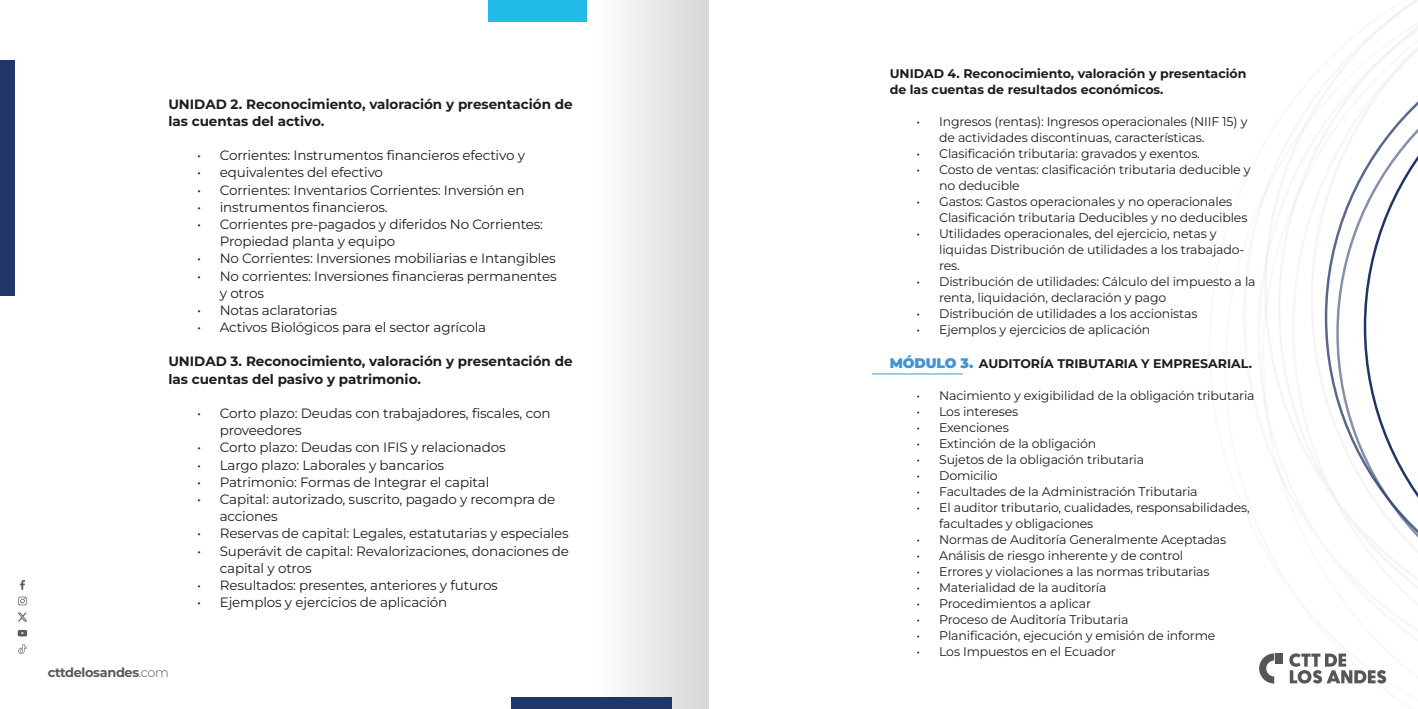
<style>
.page{position:relative;width:1418px;height:709px;background:#fff}
.page>*{position:absolute;margin:0;border:0;box-sizing:border-box;transform-origin:0 0}
.t1{font:13.5px/17.1px "Montserrat";letter-spacing:-.01em;color:#1d1d1b}
.t2{font:700 13.5px/17.1px "Montserrat";color:#1d1d1b}
.t3{font:700 12.88px "Montserrat";letter-spacing:-.025em;color:#5a5a5a}
.t4{font:12.5px/16px "Montserrat";letter-spacing:-.01em;color:#1d1d1b}
.t5{font:700 12.5px/16px "Montserrat";color:#1d1d1b}
.s1{font-weight:300}
.s2{font-weight:900;font-size:13.88px;color:#4494d1}
</style>
<div class="page">
<div style="left:597px;top:0;width:112px;height:709px;background:linear-gradient(to right,#fff,#d6d6d6)"></div>
<svg style="left:1261px;top:0;width:156px;height:684px"></svg>
<svg style="left:1259px;top:653px;width:15px;height:30px"></svg>
<div style="left:1275px;top:653px;width:7px;height:10px;background:#575656"></div>
<svg style="left:1289px;top:653px;width:97px;height:30px"></svg>
<div style="left:511px;top:698px;width:160px;height:11px;background:#203669"></div>
<div style="left:0;top:60px;width:15px;height:235px;background:#203669"></div>
<div style="left:488px;top:0;width:98px;height:22px;background:#22bbe8"></div>
<svg style="left:20px;top:580px;width:5px;height:10px"></svg>
<svg style="left:18px;top:596px;width:9px;height:9px"></svg>
<svg style="left:18px;top:612px;width:9px;height:9px"></svg>
<svg style="left:18px;top:644px;width:9px;height:10px"></svg>
<svg style="left:18px;top:630px;width:9px;height:6px"></svg>
<hr style="left:871px;top:373px;width:91px;height:1px;background:#4494d1">
<p class="t2" style="left:168px;top:95px;width:406px">UNIDAD 2. Reconocimiento, valoración y presentación de las cuentas del activo.</p>
<p class="t1" style="left:197px;top:146px;width:329px">• Corrientes: Instrumentos financieros efectivo y</p>
<p class="t1" style="left:197px;top:164px;width:187px">• equivalentes del efectivo</p>
<p class="t1" style="left:197px;top:181px;width:329px">• Corrientes: Inventarios Corrientes: Inversión en</p>
<p class="t1" style="left:197px;top:198px;width:192px">• instrumentos financieros.</p>
<p class="t1" style="left:220px;top:215px;width:325px;text-indent:-23px">• Corrientes pre-pagados y diferidos No Corrientes:<br>Propiedad planta y equipo</p>
<p class="t1" style="left:197px;top:249px;width:360px">• No Corrientes: Inversiones mobiliarias e Intangibles</p>
<p class="t1" style="left:220px;top:267px;width:338px;text-indent:-23px">• No corrientes: Inversiones financieras permanentes y otros</p>
<p class="t1" style="left:197px;top:301px;width:141px">• Notas aclaratorias</p>
<p class="t1" style="left:197px;top:318px;width:290px">• Activos Biológicos para el sector agrícola</p>
<p class="t2" style="left:168px;top:353px;width:406px">UNIDAD 3. Reconocimiento, valoración y presentación de las cuentas del pasivo y patrimonio.</p>
<p class="t1" style="left:220px;top:404px;width:332px;text-indent:-23px">• Corto plazo: Deudas con trabajadores, fiscales, con proveedores</p>
<p class="t1" style="left:197px;top:438px;width:310px">• Corto plazo: Deudas con IFIS y relacionados</p>
<p class="t1" style="left:197px;top:456px;width:248px">• Largo plazo: Laborales y bancarios</p>
<p class="t1" style="left:197px;top:473px;width:293px">• Patrimonio: Formas de Integrar el capital</p>
<p class="t1" style="left:220px;top:490px;width:337px;text-indent:-23px">• Capital: autorizado, suscrito, pagado y recompra de acciones</p>
<p class="t1" style="left:197px;top:524px;width:373px">• Reservas de capital: Legales, estatutarias y especiales</p>
<p class="t1" style="left:220px;top:542px;width:351px;text-indent:-23px">• Superávit de capital: Revalorizaciones, donaciones de capital y otros</p>
<p class="t1" style="left:197px;top:576px;width:302px">• Resultados: presentes, anteriores y futuros</p>
<p class="t1" style="left:197px;top:593px;width:251px">• Ejemplos y ejercicios de aplicación</p>
<p class="t3" style="left:48px;top:664px;width:123px">cttdelosandes<span class="s1">.com</span></p>
<p class="t5" style="left:889px;top:65px;width:358px">UNIDAD 4. Reconocimiento, valoración y presentación de las cuentas de resultados económicos.</p>
<p class="t4" style="left:939px;top:113px;width:310px;text-indent:-23px">• Ingresos (rentas): Ingresos operacionales (NIIF 15) y de actividades discontinuas, características.</p>
<p class="t4" style="left:916px;top:145px;width:285px">• Clasificación tributaria: gravados y exentos.</p>
<p class="t4" style="left:939px;top:161px;width:313px;text-indent:-23px">• Costo de ventas: clasificación tributaria deducible y no deducible</p>
<p class="t4" style="left:939px;top:193px;width:310px;text-indent:-23px">• Gastos: Gastos operacionales y no operacionales<br>Clasificación tributaria Deducibles y no deducibles</p>
<p class="t4" style="left:939px;top:225px;width:307px;text-indent:-23px">• Utilidades operacionales, del ejercicio, netas y liquidas Distribución de utilidades a los trabajado&shy;res.</p>
<p class="t4" style="left:939px;top:273px;width:318px;text-indent:-23px">• Distribución de utilidades: Cálculo del impuesto a la renta, liquidación, declaración y pago</p>
<p class="t4" style="left:916px;top:305px;width:282px">• Distribución de utilidades a los accionistas</p>
<p class="t4" style="left:916px;top:321px;width:235px">• Ejemplos y ejercicios de aplicación</p>
<p class="t5" style="left:889px;top:355px;width:364px"><span class="s2">MÓDULO 3.</span> AUDITORÍA TRIBUTARIA Y EMPRESARIAL.</p>
<p class="t4" style="left:916px;top:387px;width:339px">• Nacimiento y exigibilidad de la obligación tributaria</p>
<p class="t4" style="left:916px;top:403px;width:103px">• Los intereses</p>
<p class="t4" style="left:916px;top:419px;width:94px">• Exenciones</p>
<p class="t4" style="left:916px;top:435px;width:181px">• Extinción de la obligación</p>
<p class="t4" style="left:916px;top:451px;width:229px">• Sujetos de la obligación tributaria</p>
<p class="t4" style="left:916px;top:467px;width:83px">• Domicilio</p>
<p class="t4" style="left:916px;top:483px;width:282px">• Facultades de la Administración Tributaria</p>
<p class="t4" style="left:939px;top:499px;width:312px;text-indent:-23px">• El auditor tributario, cualidades, responsabilidades, facultades y obligaciones</p>
<p class="t4" style="left:916px;top:531px;width:311px">• Normas de Auditoría Generalmente Aceptadas</p>
<p class="t4" style="left:916px;top:547px;width:268px">• Análisis de riesgo inherente y de control</p>
<p class="t4" style="left:916px;top:563px;width:294px">• Errores y violaciones a las normas tributarias</p>
<p class="t4" style="left:916px;top:579px;width:191px">• Materialidad de la auditoría</p>
<p class="t4" style="left:916px;top:595px;width:176px">• Procedimientos a aplicar</p>
<p class="t4" style="left:916px;top:611px;width:213px">• Proceso de Auditoría Tributaria</p>
<p class="t4" style="left:916px;top:627px;width:300px">• Planificación, ejecución y emisión de informe</p>
<p class="t4" style="left:916px;top:643px;width:200px">• Los Impuestos en el Ecuador</p>
</div>
